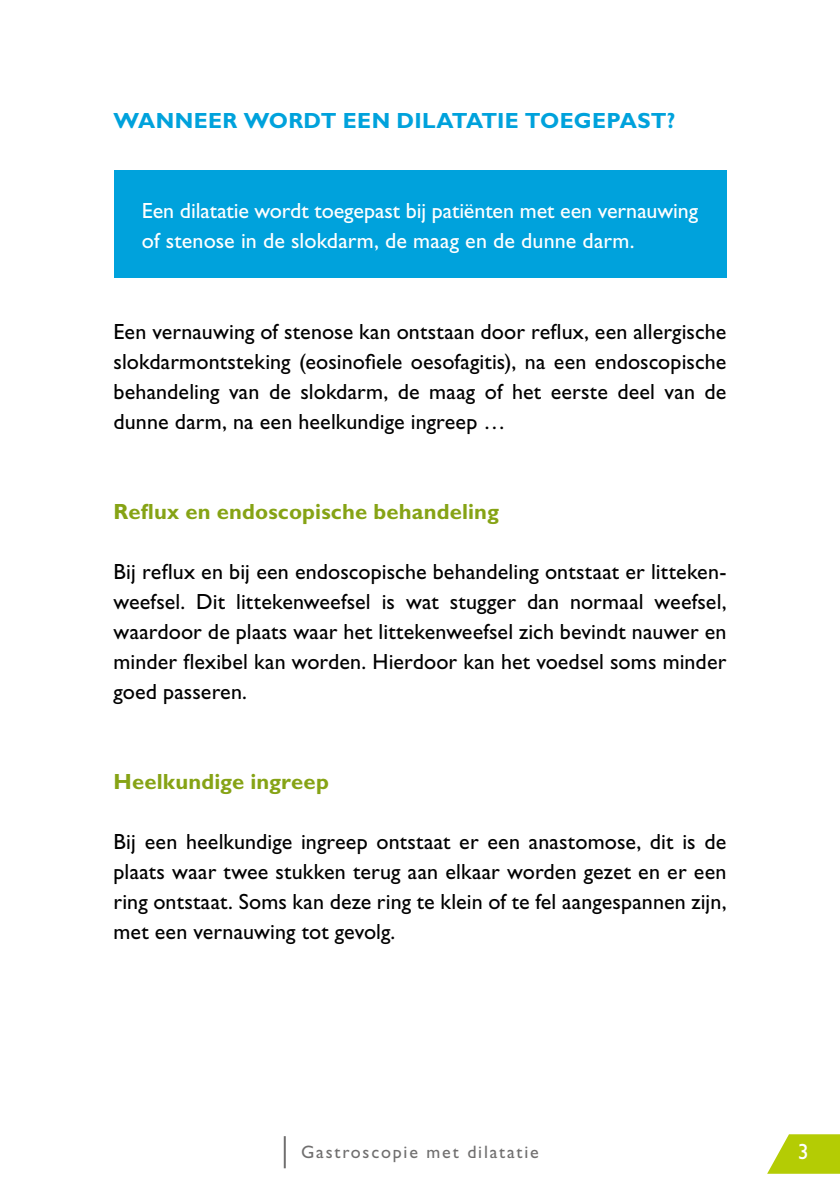
<style>
.page{position:relative;width:840px;height:1191px;background:#fff}
.page>*{position:absolute;margin:0;border:0;box-sizing:border-box;transform-origin:0 0}
.t1{font:22px/30px "Gill Sans Std";letter-spacing:.005em;color:#000;text-align:justify}
.t2{font:22px/30px "Gill Sans Std";color:#fff}
.t3{font:700 22px "Gill Sans Std";letter-spacing:.005em;color:#86a315}
.t4{font:700 22px "Gill Sans Std";letter-spacing:.01em;color:#00a2dc}
.t5{font:18px "Gill Sans Std";letter-spacing:.1em;color:#706f6f}
</style>
<div class="page">
<svg style="left:767px;top:1134px;width:72px;height:39px"></svg>
<hr style="left:283px;top:1136px;width:2px;height:32px;background:#706f6f">
<div style="left:113px;top:170px;width:613px;height:108px;background:#00a2dc"></div>
<p class="t4" style="left:113px;top:108px;width:563px">WANNEER WORDT EEN DILATATIE TOEGEPAST?</p>
<p class="t2" style="left:142px;top:196px;width:557px">Een dilatatie wordt toegepast bij patiënten met een vernauwing of stenose in de slokdarm, de maag en de dunne darm.</p>
<p class="t1" style="left:113px;top:316px;width:614px">Een vernauwing of stenose kan ontstaan door reflux, een allergische slokdarmontsteking (eosinofiele oesofagitis), na een endoscopische behandeling van de slokdarm, de maag of het eerste deel van de dunne darm, na een heelkundige ingreep …</p>
<p class="t3" style="left:113px;top:498px;width:387px">Reflux en endoscopische behandeling</p>
<p class="t1" style="left:113px;top:556px;width:614px">Bij reflux en bij een endoscopische behandeling ontstaat er litteken&shy;weefsel. Dit littekenweefsel is wat stugger dan normaal weefsel, waardoor de plaats waar het littekenweefsel zich bevindt nauwer en minder flexibel kan worden. Hierdoor kan het voedsel soms minder goed passeren.</p>
<p class="t3" style="left:113px;top:768px;width:217px">Heelkundige ingreep</p>
<p class="t1" style="left:113px;top:826px;width:614px">Bij een heelkundige ingreep ontstaat er een anastomose, dit is de plaats waar twee stukken terug aan elkaar worden gezet en er een ring ontstaat. Soms kan deze ring te klein of te fel aangespannen zijn, met een vernauwing tot gevolg.</p>
<p class="t5" style="left:301px;top:1141px;width:239px">Gastroscopie met dilatatie</p>
<p class="t2" style="left:797px;top:1136px;width:12px">3</p>
</div>
